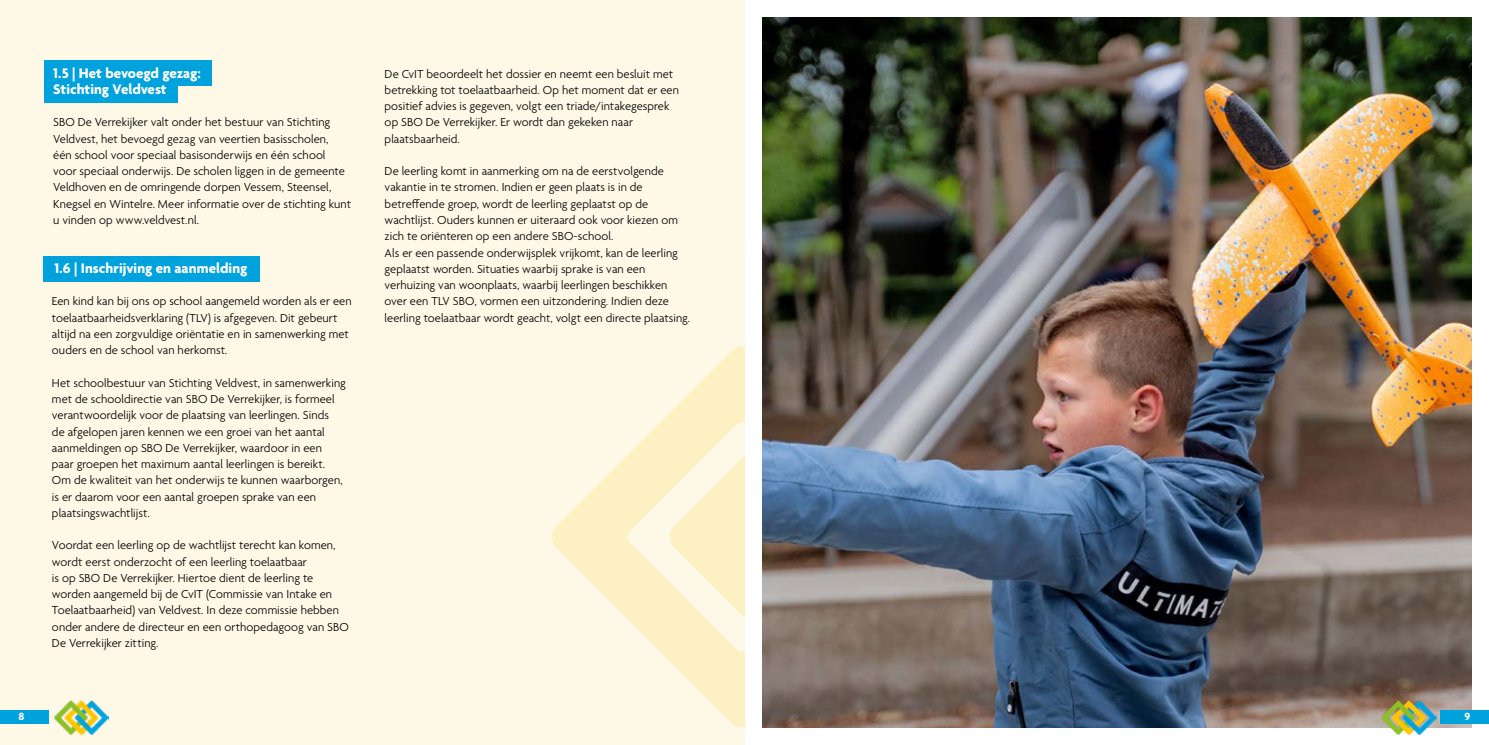
<style>
.page{position:relative;width:1489px;height:745px;background:#fff}
.page>*{position:absolute;margin:0;border:0;box-sizing:border-box;transform-origin:0 0}
.t1{font:700 15px/16.2px "Agenda";color:#fff}
.t2{font:300 12.5px/16.2px "Agenda";letter-spacing:.005em;color:#000}
.t3{font:700 11.25px "Agenda";color:#fff}
</style>
<div class="page">
<div style="left:0;top:0;width:744px;height:744px;background:#fef9e6"></div>
<svg style="left:552px;top:415px;width:116px;height:244px"></svg>
<svg style="left:668px;top:345px;width:383px;height:383px;fill:#fdf1c3"></svg>
<img style="left:762px;top:18px;width:708px;height:708px">
<div style="left:745px;top:334px;width:16px;height:409px;background:#fff"></div>
<div style="left:44px;top:256px;width:216px;height:25px;background:#00a2de"></div>
<div style="left:44px;top:61px;width:167px;height:25px;background:#00a2de"></div>
<div style="left:44px;top:77px;width:133px;height:25px;background:#00a2de"></div>
<div style="left:1440px;top:710px;width:48px;height:13px;background:#00a2de"></div>
<div style="left:0;top:710px;width:49px;height:13px;background:#00a2de"></div>
<img style="left:54px;top:700px;width:54px;height:33px">
<img style="left:1381px;top:699px;width:55px;height:34px">
<p class="t1" style="left:53px;top:66px;width:149px">1.5 | Het bevoegd gezag:<br>Stichting Veldvest</p>
<p class="t2" style="left:53px;top:115px;width:299px">SBO De Verrekijker valt onder het bestuur van Stichting Veldvest, het bevoegd gezag van veertien basisscholen,<br>één school voor speciaal basisonderwijs en één school voor speciaal onderwijs. De scholen liggen in de gemeente Veldhoven en de omringende dorpen Vessem, Steensel, Knegsel en Wintelre. Meer informatie over de stichting kunt u vinden op www.veldvest.nl.</p>
<p class="t1" style="left:55px;top:261px;width:194px">1.6 | Inschrijving en aanmelding</p>
<p class="t2" style="left:52px;top:294px;width:301px">Een kind kan bij ons op school aangemeld worden als er een toelaatbaarheidsverklaring (TLV) is afgegeven. Dit gebeurt altijd na een zorgvuldige oriëntatie en in samenwerking met ouders en de school van herkomst.</p>
<p class="t2" style="left:52px;top:375px;width:295px">Het schoolbestuur van Stichting Veldvest, in samenwerking met de schooldirectie van SBO De Verrekijker, is formeel verantwoordelijk voor de plaatsing van leerlingen. Sinds<br>de afgelopen jaren kennen we een groei van het aantal aanmeldingen op SBO De Verrekijker, waardoor in een paar groepen het maximum aantal leerlingen is bereikt.<br>Om de kwaliteit van het onderwijs te kunnen waarborgen, is er daarom voor een aantal groepen sprake van een plaatsingswachtlijst.</p>
<p class="t2" style="left:52px;top:537px;width:298px">Voordat een leerling op de wachtlijst terecht kan komen, wordt eerst onderzocht of een leerling toelaatbaar<br>is op SBO De Verrekijker. Hiertoe dient de leerling te worden aangemeld bij de CvIT (Commissie van Intake en Toelaatbaarheid) van Veldvest. In deze commissie hebben onder andere de directeur en een orthopedagoog van SBO De Verrekijker zitting.</p>
<p class="t2" style="left:384px;top:66px;width:296px">De CvIT beoordeelt het dossier en neemt een besluit met betrekking tot toelaatbaarheid. Op het moment dat er een positief advies is gegeven, volgt een triade/intakegesprek op SBO De Verrekijker. Er wordt dan gekeken naar plaatsbaarheid.</p>
<p class="t2" style="left:384px;top:164px;width:307px">De leerling komt in aanmerking om na de eerstvolgende vakantie in te stromen. Indien er geen plaats is in de betreffende groep, wordt de leerling geplaatst op de wachtlijst. Ouders kunnen er uiteraard ook voor kiezen om zich te oriënteren op een andere SBO-school.<br>Als er een passende onderwijsplek vrijkomt, kan de leerling geplaatst worden. Situaties waarbij sprake is van een verhuizing van woonplaats, waarbij leerlingen beschikken over een TLV SBO, vormen een uitzondering. Indien deze leerling toelaatbaar wordt geacht, volgt een directe plaatsing.</p>
<p class="t3" style="left:19px;top:710px;width:7px">8</p>
<p class="t3" style="left:1464px;top:710px;width:7px">9</p>
</div>
